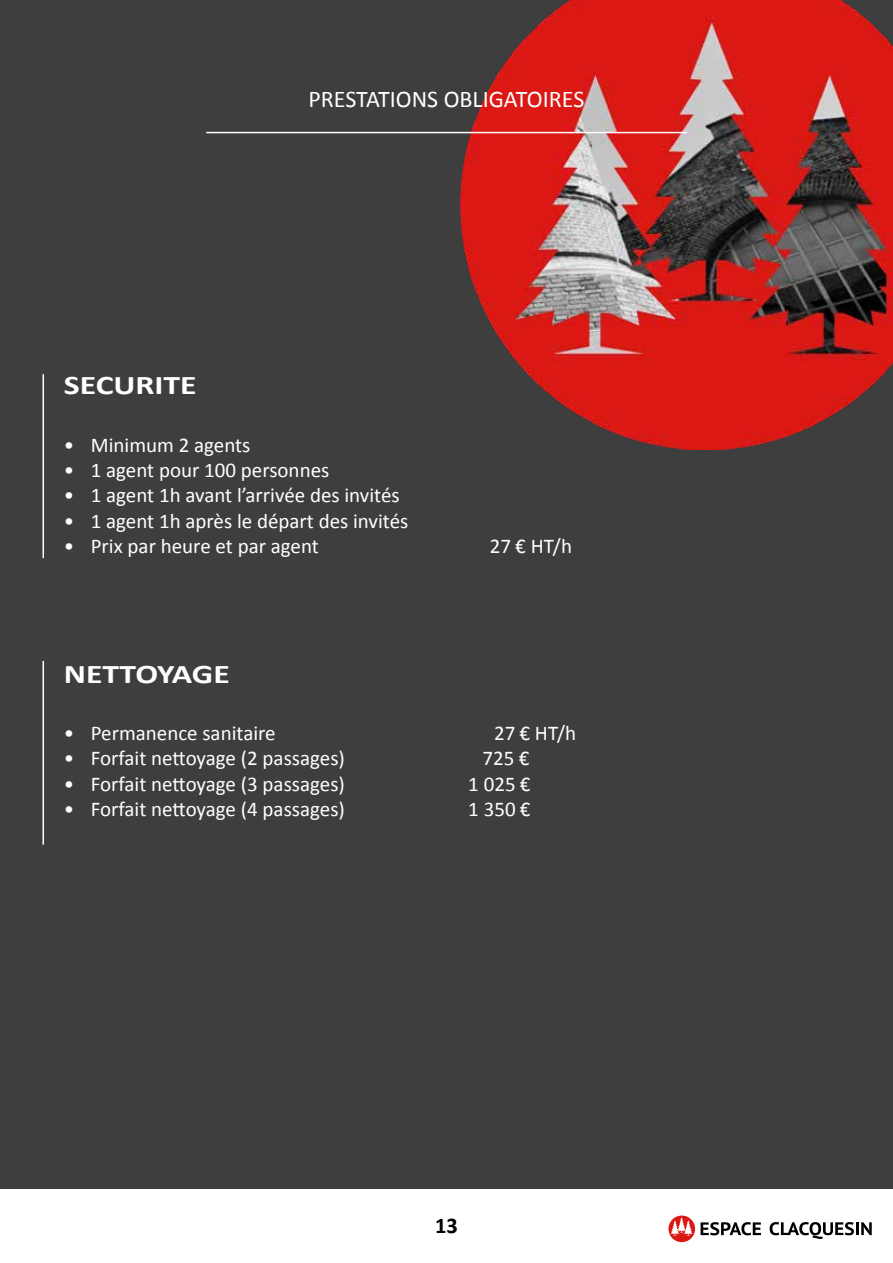
<style>
.page{position:relative;width:893px;height:1263px;background:#3e3e3e}
.page>*{position:absolute;margin:0;border:0;box-sizing:border-box;transform-origin:0 0}
.t1{font:700 27px "Calibri";color:#fff;scale:1.25 1}
.t2{font:24px "Calibri";color:#fff}
.t3{font:700 22.5px "Calibri";color:#000}
.t4{font:21px "Calibri";color:#fff}
</style>
<div class="page">
<div style="left:0;top:1189px;width:893px;height:74px;background:#fff"></div>
<svg style="left:668px;top:1215px;width:27px;height:27px"></svg>
<svg style="left:670px;top:1217px;width:23px;height:19px"></svg>
<svg style="left:701px;top:1222px;width:60px;height:13px"></svg>
<svg style="left:770px;top:1222px;width:102px;height:17px"></svg>
<img style="left:377px;top:0;width:516px;height:449px">
<hr style="left:43px;top:374px;width:1px;height:184px;background:#fff">
<hr style="left:43px;top:661px;width:1px;height:184px;background:#fff">
<hr style="left:206px;top:132px;width:481px;height:1px;background:#fff">
<p class="t1" style="left:64px;top:366px;width:108px">SECURITE</p>
<p class="t2" style="left:308px;top:83px;width:277px">PRESTATIONS OBLIGATOIRES</p>
<p class="t4" style="left:64px;top:430px;width:188px">• Minimum 2 agents</p>
<p class="t4" style="left:64px;top:456px;width:267px">• 1 agent pour 100 personnes</p>
<p class="t4" style="left:64px;top:481px;width:337px">• 1 agent 1h avant l’arrivée des invités</p>
<p class="t4" style="left:64px;top:506px;width:346px">• 1 agent 1h après le départ des invités</p>
<p class="t4" style="left:64px;top:531px;width:257px">• Prix par heure et par agent</p>
<p class="t4" style="left:490px;top:531px;width:84px">27 € HT/h</p>
<p class="t1" style="left:64px;top:654px;width:134px">NETTOYAGE</p>
<p class="t4" style="left:64px;top:718px;width:213px">• Permanence sanitaire</p>
<p class="t4" style="left:494px;top:718px;width:84px">27 € HT/h</p>
<p class="t4" style="left:64px;top:744px;width:283px">• Forfait nettoyage (2 passages)</p>
<p class="t4" style="left:483px;top:744px;width:48px">725 €</p>
<p class="t4" style="left:64px;top:769px;width:283px">• Forfait nettoyage (3 passages)</p>
<p class="t4" style="left:468px;top:769px;width:64px">1 025 €</p>
<p class="t4" style="left:64px;top:794px;width:283px">• Forfait nettoyage (4 passages)</p>
<p class="t4" style="left:468px;top:794px;width:64px">1 350 €</p>
<p class="t3" style="left:435px;top:1209px;width:24px">13</p>
</div>
